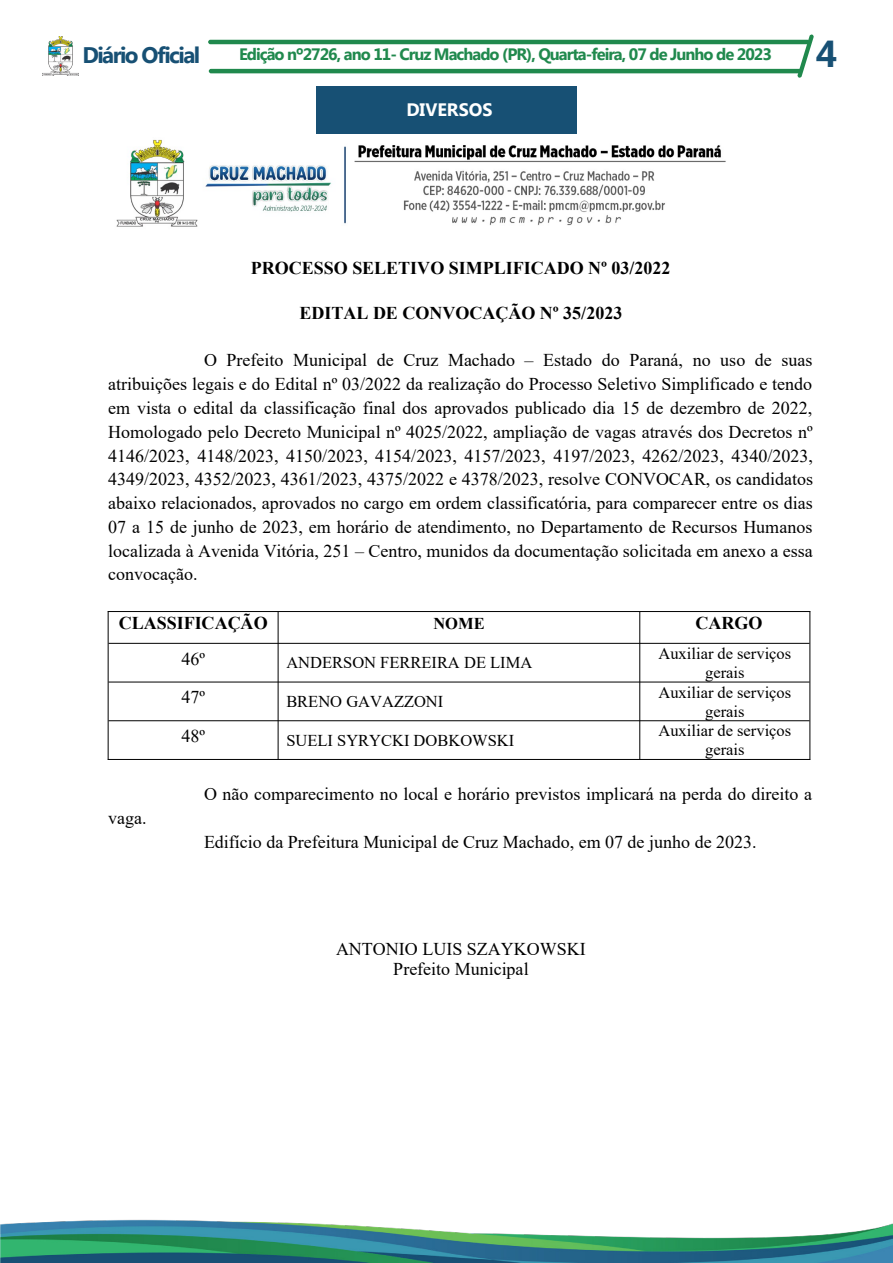
<style>
.page{position:relative;width:893px;height:1263px;background:#fff}
.page>*{position:absolute;margin:0;border:0;box-sizing:border-box;transform-origin:0 0}
.t1{font:700 37.5px "Myanmar Text";color:#175074}
.t2{font:700 22.5px "Myanmar Text";letter-spacing:-.07em;color:#175074}
.t3{font:18px/23.7px "Times New Roman";color:#000;text-align:justify}
.t4{font:700 18px "Times New Roman";color:#000}
.t5{font:700 18px "Myanmar Text";color:#fff}
.t6{font:16.5px/19px "Times New Roman";color:#000;text-align:center}
.t7{font:700 16.5px "Myanmar Text";letter-spacing:-.06em;color:#20894d}
.t8{font:700 16.5px "Times New Roman";color:#000}
</style>
<div class="page">
<hr style="left:208px;top:40px;width:602px;height:4px;background:#20894d;border-radius:2px">
<hr style="left:209px;top:69px;width:593px;height:4px;background:#20894d;border-radius:2px">
<img style="left:43px;top:37px;width:36px;height:38px">
<svg style="left:797px;top:34px;width:17px;height:44px"></svg>
<img style="left:0;top:1219px;width:893px;height:44px">
<div style="left:316px;top:86px;width:261px;height:48px;background:#175074"></div>
<img style="left:116px;top:139px;width:610px;height:88px">
<hr style="left:108px;top:611px;width:702px;height:1px;background:#000">
<hr style="left:109px;top:643px;width:700px;height:1px;background:#000">
<hr style="left:109px;top:682px;width:700px;height:1px;background:#000">
<hr style="left:109px;top:720px;width:700px;height:1px;background:#000">
<hr style="left:108px;top:759px;width:702px;height:1px;background:#000">
<hr style="left:108px;top:611px;width:1px;height:149px;background:#000">
<hr style="left:278px;top:612px;width:1px;height:147px;background:#000">
<hr style="left:639px;top:612px;width:1px;height:147px;background:#000">
<hr style="left:809px;top:611px;width:1px;height:149px;background:#000">
<p class="t2" style="left:82px;top:42px;width:119px">Diário Oficial</p>
<p class="t7" style="left:239px;top:45px;width:534px">Edição nº2726, ano 11- Cruz Machado (PR), Quarta-feira, 07 de Junho de 2023</p>
<p class="t1" style="left:816px;top:32px;width:23px">4</p>
<p class="t5" style="left:406px;top:99px;width:88px">DIVERSOS</p>
<p class="t4" style="left:251px;top:259px;width:421px">PROCESSO SELETIVO SIMPLIFICADO Nº 03/2022</p>
<p class="t4" style="left:300px;top:303px;width:324px">EDITAL DE CONVOCAÇÃO Nº 35/2023</p>
<p class="t3" style="left:108px;top:349px;width:706px;text-indent:96px">O Prefeito Municipal de Cruz Machado – Estado do Paraná, no uso de suas atribuições legais e do Edital nº 03/2022 da realização do Processo Seletivo Simplificado e tendo em vista o edital da classificação final dos aprovados publicado dia 15 de dezembro de 2022, Homologado pelo Decreto Municipal nº 4025/2022, ampliação de vagas através dos Decretos nº 4146/2023, 4148/2023, 4150/2023, 4154/2023, 4157/2023, 4197/2023, 4262/2023, 4340/2023, 4349/2023, 4352/2023, 4361/2023, 4375/2022 e 4378/2023, resolve CONVOCAR, os candidatos abaixo relacionados, aprovados no cargo em ordem classificatória, para comparecer entre os dias 07 a 15 de junho de 2023, em horário de atendimento, no Departamento de Recursos Humanos localizada à Avenida Vitória, 251 – Centro, munidos da documentação solicitada em anexo a essa convocação.</p>
<p class="t4" style="left:119px;top:613px;width:150px">CLASSIFICAÇÃO</p>
<p class="t8" style="left:433px;top:614px;width:53px">NOME</p>
<p class="t4" style="left:696px;top:613px;width:68px">CARGO</p>
<p class="t3" style="left:181px;top:647px;width:25px">46º</p>
<p class="t6" style="left:286px;top:653px;width:247px">ANDERSON FERREIRA DE LIMA</p>
<p class="t6" style="left:658px;top:644px;width:134px">Auxiliar de serviços gerais</p>
<p class="t3" style="left:181px;top:685px;width:25px">47º</p>
<p class="t6" style="left:286px;top:692px;width:159px">BRENO GAVAZZONI</p>
<p class="t6" style="left:658px;top:683px;width:134px">Auxiliar de serviços gerais</p>
<p class="t3" style="left:181px;top:724px;width:25px">48º</p>
<p class="t6" style="left:286px;top:731px;width:230px">SUELI SYRYCKI DOBKOWSKI</p>
<p class="t6" style="left:658px;top:721px;width:134px">Auxiliar de serviços gerais</p>
<p class="t3" style="left:204px;top:782px;width:610px">O não comparecimento no local e horário previstos implicará na perda do direito a</p>
<p class="t3" style="left:108px;top:806px;width:40px">vaga.</p>
<p class="t3" style="left:204px;top:830px;width:554px">Edifício da Prefeitura Municipal de Cruz Machado, em 07 de junho de 2023.</p>
<p class="t3" style="left:336px;top:938px;width:251px;line-height:20.7px;text-align:center">ANTONIO LUIS SZAYKOWSKI<br>Prefeito Municipal</p>
</div>
